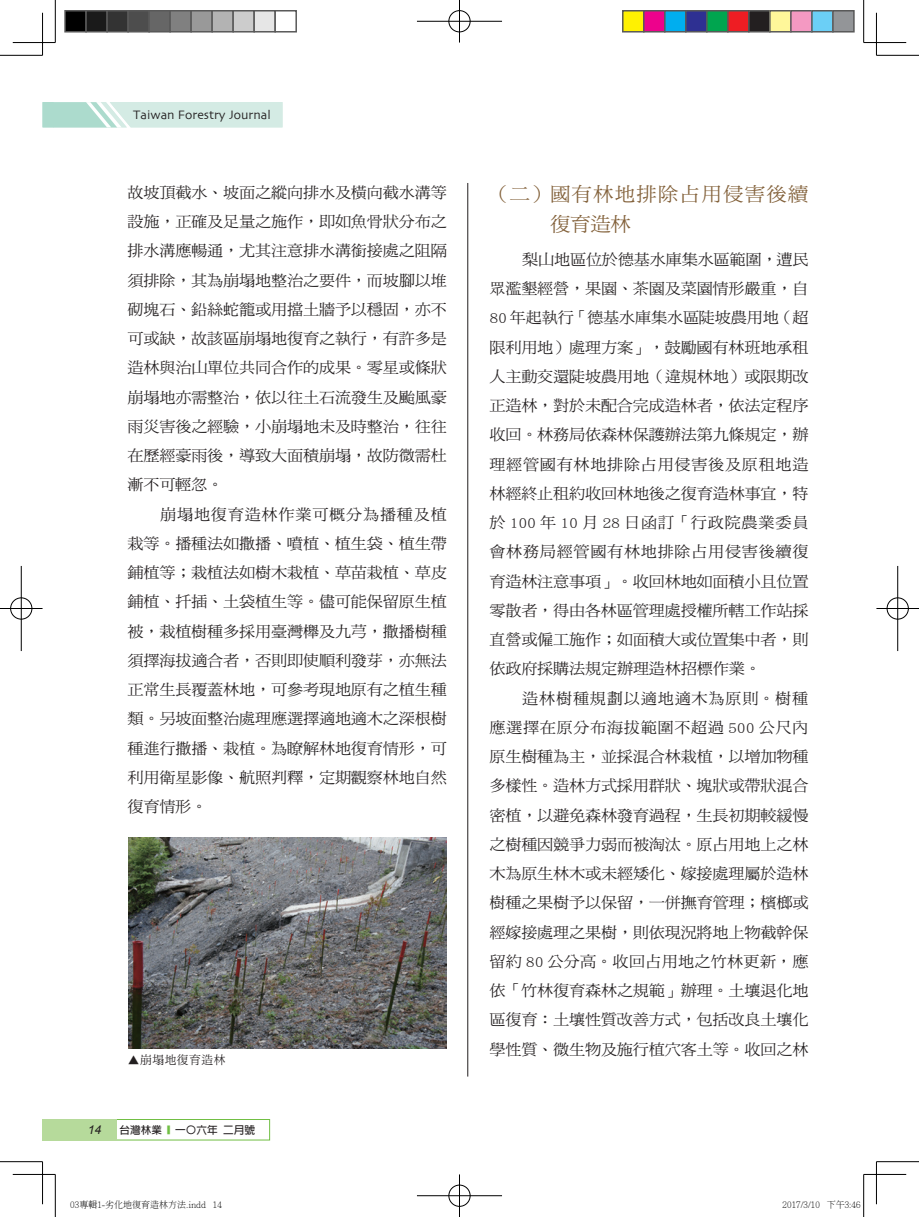
<style>
.page{position:relative;width:919px;height:1217px;background:#fff}
.page>*{position:absolute;margin:0;border:0;box-sizing:border-box;transform-origin:0 0}
.中標{font:19.5px/29.2px "DF Ming Std W5";letter-spacing:.055em;color:#826039;scale:1.05 1}
.new{font:15.45px/29.2px "DF Ming Std W5";letter-spacing:-.015em;color:#231f20;text-align:justify;scale:1.05 1}
.正常{font:12.75px "Skia";color:#231f20}
.正常-2{font:italic 12.15px "Arial";color:#231f20}
.照片說{font:11.7px "DF Ming Std W5";letter-spacing:.05em;color:#231f20}
.正常-3{font:700 10.65px "AR Hei B5";color:#231f20}
.t1{font:300 9px "Adobe Ming Std";color:#000}
.s1{color:#71bf44}
</style>
<div class="page">
<hr style="left:467px;top:183px;width:1px;height:893px;background:#231f20">
<img style="left:128px;top:837px;width:319px;height:210px">
<div style="left:113px;top:1118px;width:157px;height:22px;border:1px solid #71bf44"></div>
<div style="left:43px;top:1118px;width:74px;height:22px;background:#b6da9b"></div>
<svg style="left:43px;top:102px;width:239px;height:25px;background:#cce8df"></svg>
<hr style="left:0;top:55px;width:43px;height:1px;background:#000">
<hr style="left:876px;top:55px;width:42px;height:1px;background:#000">
<hr style="left:0;top:1161px;width:43px;height:1px;background:#000">
<hr style="left:876px;top:1161px;width:42px;height:1px;background:#000">
<hr style="left:55px;top:0;width:1px;height:43px;background:#000">
<hr style="left:55px;top:1174px;width:1px;height:42px;background:#000">
<hr style="left:863px;top:0;width:1px;height:43px;background:#000">
<hr style="left:863px;top:1174px;width:1px;height:42px;background:#000">
<hr style="left:13px;top:42px;width:42px;height:1px;background:#000">
<hr style="left:863px;top:42px;width:43px;height:1px;background:#000">
<hr style="left:13px;top:1173px;width:42px;height:1px;background:#000">
<hr style="left:863px;top:1173px;width:43px;height:1px;background:#000">
<hr style="left:42px;top:13px;width:1px;height:42px;background:#000">
<hr style="left:42px;top:1161px;width:1px;height:42px;background:#000">
<hr style="left:876px;top:13px;width:1px;height:42px;background:#000">
<hr style="left:876px;top:1161px;width:1px;height:42px;background:#000">
<div style="left:448px;top:10px;width:23px;height:23px;border:2px solid #fff;border-radius:50%"></div>
<hr style="left:417px;top:20px;width:85px;height:2px;background:#fff">
<hr style="left:458px;top:0;width:2px;height:43px;background:#fff">
<div style="left:448px;top:10px;width:22px;height:22px;border:1px solid #000;border-radius:50%"></div>
<hr style="left:417px;top:21px;width:85px;height:1px;background:#000">
<hr style="left:459px;top:0;width:1px;height:43px;background:#000">
<div style="left:448px;top:1183px;width:23px;height:23px;border:2px solid #fff;border-radius:50%"></div>
<hr style="left:417px;top:1194px;width:85px;height:2px;background:#fff">
<hr style="left:458px;top:1174px;width:2px;height:42px;background:#fff">
<div style="left:448px;top:1184px;width:22px;height:22px;border:1px solid #000;border-radius:50%"></div>
<hr style="left:417px;top:1195px;width:85px;height:1px;background:#000">
<hr style="left:459px;top:1174px;width:1px;height:42px;background:#000">
<div style="left:10px;top:596px;width:23px;height:24px;border:2px solid #fff;border-radius:50%"></div>
<hr style="left:0;top:607px;width:43px;height:2px;background:#fff">
<hr style="left:20px;top:566px;width:2px;height:85px;background:#fff">
<div style="left:10px;top:597px;width:22px;height:22px;border:1px solid #000;border-radius:50%"></div>
<hr style="left:0;top:608px;width:43px;height:1px;background:#000">
<hr style="left:21px;top:566px;width:1px;height:85px;background:#000">
<div style="left:885px;top:596px;width:24px;height:24px;border:2px solid #fff;border-radius:50%"></div>
<hr style="left:876px;top:607px;width:42px;height:2px;background:#fff">
<hr style="left:896px;top:566px;width:2px;height:85px;background:#fff">
<div style="left:886px;top:597px;width:22px;height:22px;border:1px solid #000;border-radius:50%"></div>
<hr style="left:876px;top:608px;width:42px;height:1px;background:#000">
<hr style="left:897px;top:566px;width:1px;height:85px;background:#000">
<div style="left:65px;top:11px;width:21px;height:21px;background:#000"></div>
<div style="left:64px;top:10px;width:23px;height:23px;border:2px solid #595959"></div>
<div style="left:86px;top:11px;width:21px;height:21px;background:#1a1a1a"></div>
<div style="left:85px;top:10px;width:23px;height:23px;border:2px solid #595959"></div>
<div style="left:107px;top:11px;width:21px;height:21px;background:#333"></div>
<div style="left:106px;top:10px;width:23px;height:23px;border:2px solid #595959"></div>
<div style="left:128px;top:11px;width:21px;height:21px;background:#4d4d4d"></div>
<div style="left:127px;top:10px;width:23px;height:23px;border:2px solid #595959"></div>
<div style="left:149px;top:11px;width:21px;height:21px;background:#666"></div>
<div style="left:148px;top:10px;width:23px;height:23px;border:2px solid #595959"></div>
<div style="left:170px;top:11px;width:21px;height:21px;background:#808080"></div>
<div style="left:169px;top:10px;width:23px;height:23px;border:2px solid #595959"></div>
<div style="left:191px;top:11px;width:21px;height:21px;background:#999"></div>
<div style="left:190px;top:10px;width:23px;height:23px;border:2px solid #595959"></div>
<div style="left:212px;top:11px;width:21px;height:21px;background:#b3b3b3"></div>
<div style="left:211px;top:10px;width:23px;height:23px;border:2px solid #595959"></div>
<div style="left:233px;top:11px;width:21px;height:21px;background:#ccc"></div>
<div style="left:232px;top:10px;width:23px;height:23px;border:2px solid #595959"></div>
<div style="left:254px;top:11px;width:21px;height:21px;background:#e6e6e6"></div>
<div style="left:253px;top:10px;width:23px;height:23px;border:2px solid #595959"></div>
<div style="left:274px;top:10px;width:23px;height:23px;border:2px solid #595959"></div>
<div style="left:622px;top:11px;width:21px;height:21px;background:#fff101"></div>
<div style="left:622px;top:10px;width:22px;height:23px;border:2px solid #595959"></div>
<div style="left:643px;top:11px;width:21px;height:21px;background:#ed028c"></div>
<div style="left:643px;top:10px;width:22px;height:23px;border:2px solid #595959"></div>
<div style="left:664px;top:11px;width:21px;height:21px;background:#00aeef"></div>
<div style="left:664px;top:10px;width:22px;height:23px;border:2px solid #595959"></div>
<div style="left:685px;top:11px;width:21px;height:21px;background:#2e3092"></div>
<div style="left:685px;top:10px;width:22px;height:23px;border:2px solid #595959"></div>
<div style="left:706px;top:11px;width:21px;height:21px;background:#00a54f"></div>
<div style="left:706px;top:10px;width:22px;height:23px;border:2px solid #595959"></div>
<div style="left:727px;top:11px;width:21px;height:21px;background:#ee1d23"></div>
<div style="left:727px;top:10px;width:22px;height:23px;border:2px solid #595959"></div>
<div style="left:748px;top:11px;width:21px;height:21px;background:#231f20"></div>
<div style="left:748px;top:10px;width:22px;height:23px;border:2px solid #595959"></div>
<div style="left:769px;top:11px;width:21px;height:21px;background:#fff79a"></div>
<div style="left:769px;top:10px;width:22px;height:23px;border:2px solid #595959"></div>
<div style="left:790px;top:11px;width:21px;height:21px;background:#f499c2"></div>
<div style="left:790px;top:10px;width:22px;height:23px;border:2px solid #595959"></div>
<div style="left:811px;top:11px;width:21px;height:21px;background:#6bcff6"></div>
<div style="left:811px;top:10px;width:22px;height:23px;border:2px solid #595959"></div>
<div style="left:832px;top:11px;width:21px;height:21px;background:#939598"></div>
<div style="left:832px;top:10px;width:22px;height:23px;border:2px solid #595959"></div>
<p class="正常" style="left:133px;top:107px;width:139px">Taiwan Forestry Journal</p>
<p class="new" style="left:127px;top:177px;width:306px">故坡頂截水、坡面之縱向排水及橫向截水溝等設施，正確及足量之施作，即如魚骨狀分布之排水溝應暢通，尤其注意排水溝銜接處之阻隔須排除，其為崩塌地整治之要件，而坡腳以堆砌塊石、鉛絲蛇籠或用擋土牆予以穩固，亦不可或缺，故該區崩塌地復育之執行，有許多是造林與治山單位共同合作的成果。零星或條狀崩塌地亦需整治，依以往土石流發生及颱風豪雨災害後之經驗，小崩塌地未及時整治，往往在歷經豪雨後，導致大面積崩塌，故防微需杜漸不可輕忽。</p>
<p class="new" style="left:127px;top:499px;width:306px;text-indent:33px">崩塌地復育造林作業可概分為播種及植栽等。播種法如撒播、噴植、植生袋、植生帶鋪植等；栽植法如樹木栽植、草苗栽植、草皮鋪植、扦插、土袋植生等。儘可能保留原生植被，栽植樹種多採用臺灣櫸及九芎，撒播樹種須擇海拔適合者，否則即使順利發芽，亦無法正常生長覆蓋林地，可參考現地原有之植生種類。另坡面整治處理應選擇適地適木之深根樹種進行撒播、栽植。為瞭解林地復育情形，可利用衛星影像、航照判釋，定期觀察林地自然復育情形。</p>
<p class="照片說" style="left:128px;top:1053px;width:99px">▲崩塌地復育造林</p>
<p class="正常-2" style="left:88px;top:1121px;width:15px">14</p>
<p class="正常-3" style="left:119px;top:1124px;width:137px">台灣林業 <span class="s1">■</span> 一〇六年 二月號</p>
<p class="中標" style="left:550px;top:179px;width:248px;text-indent:-61px">（二）國有林地排除占用侵害後續復育造林</p>
<p class="new" style="left:489px;top:244px;width:305px;text-indent:33px">梨山地區位於德基水庫集水區範圍，遭民眾濫墾經營，果園、茶園及菜園情形嚴重，自80 年起執行「德基水庫集水區陡坡農用地（超限利用地）處理方案」，鼓勵國有林班地承租人主動交還陡坡農用地（違規林地）或限期改正造林，對於未配合完成造林者，依法定程序收回。林務局依森林保護辦法第九條規定，辦理經管國有林地排除占用侵害後及原租地造林經終止租約收回林地後之復育造林事宜，特於 100 年 10 月 28 日函訂「行政院農業委員會林務局經管國有林地排除占用侵害後續復育造林注意事項」。收回林地如面積小且位置零散者，得由各林區管理處授權所轄工作站採直營或僱工施作；如面積大或位置集中者，則依政府採購法規定辦理造林招標作業。</p>
<p class="new" style="left:489px;top:683px;width:305px;text-indent:33px">造林樹種規劃以適地適木為原則。樹種應選擇在原分布海拔範圍不超過 500 公尺內原生樹種為主，並採混合林栽植，以增加物種多樣性。造林方式採用群狀、塊狀或帶狀混合密植，以避免森林發育過程，生長初期較緩慢之樹種因競爭力弱而被淘汰。原占用地上之林木為原生林木或未經矮化、嫁接處理屬於造林樹種之果樹予以保留，一併撫育管理；檳榔或經嫁接處理之果樹，則依現況將地上物截幹保留約 80 公分高。收回占用地之竹林更新，應依「竹林復育森林之規範」辦理。土壤退化地區復育：土壤性質改善方式，包括改良土壤化學性質、微生物及施行植穴客土等。收回之林</p>
<p class="t1" style="left:70px;top:1199px;width:153px">03專輯1-劣化地復育造林方法.indd 14</p>
<p class="t1" style="left:782px;top:1199px;width:79px">2017/3/10 下午3:46</p>
</div>
